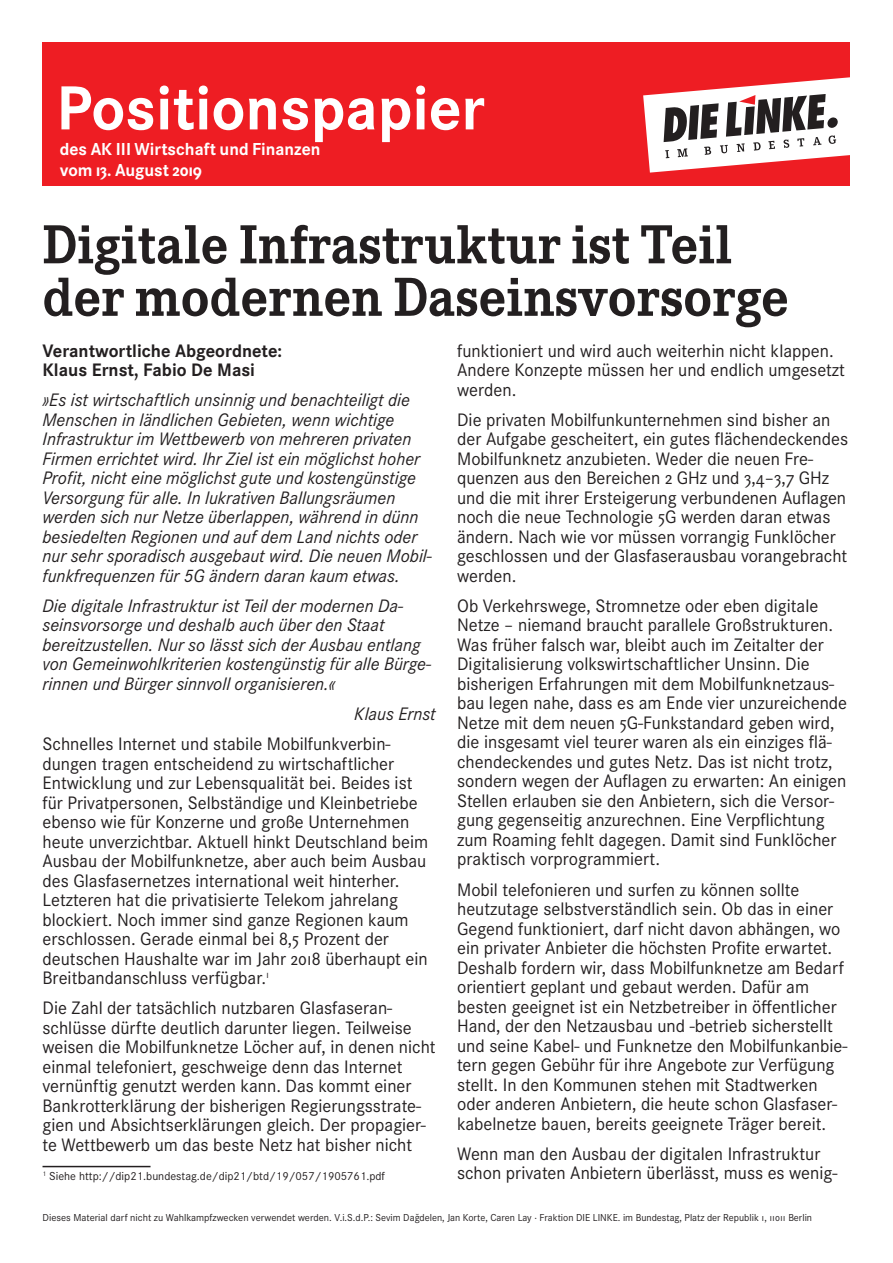
<style>
.page{position:relative;width:893px;height:1263px;background:#fff}
.page>*{position:absolute;margin:0;border:0;box-sizing:border-box;transform-origin:0 0}
.t1{font:700 64.5px "Corporate S";color:#fff}
.t2{font:700 57px/52.5px "Corporate E";color:#231f20;scale:.95 1}
.t3{font:18.75px/19.5px "Corporate S";color:#231f20}
.t4{font:italic 18.75px/19.5px "Corporate S";color:#231f20}
.t5{font:700 18.75px/19.5px "Corporate S";color:#231f20}
.t6{font:700 18px/21px "Corporate S";color:#fff}
.t7{font:12px "Corporate S";color:#231f20}
.t8{font:10.5px "Corporate S";color:#231f20}
</style>
<div class="page">
<hr style="left:43px;top:1166px;width:108px;height:1px;background:#231f20">
<div style="left:43px;top:43px;width:807px;height:143px;background:#ee1d23"></div>
<svg style="left:643px;top:77px;width:207px;height:96px"></svg>
<h1 class="t1" style="left:56px;top:71px;width:430px">Positionspapier</h1>
<p class="t6" style="left:60px;top:139px;width:262px">des AK III Wirtschaft und Finanzen vom 13. August 2019</p>
<h2 class="t2" style="left:43px;top:219px;width:787px">Digitale Infrastruktur ist Teil der modernen Daseinsvorsorge</h2>
<p class="t5" style="left:43px;top:341px;width:241px">Verantwortliche Abgeordnete:<br>Klaus Ernst, Fabio De Masi</p>
<p class="t4" style="left:43px;top:390px;width:391px">»Es ist wirtschaftlich unsinnig und benachteiligt die Menschen in ländlichen Gebieten, wenn wichtige Infrastruktur im Wettbewerb von mehreren privaten Firmen errichtet wird. Ihr Ziel ist ein möglichst hoher Profit, nicht eine möglichst gute und kostengünstige Versorgung für alle. In lukrativen Ballungsräumen werden sich nur Netze überlappen, während in dünn besiedelten Regionen und auf dem Land nichts oder nur sehr sporadisch ausgebaut wird. Die neuen Mobil&shy;funkfrequenzen für 5G ändern daran kaum etwas.</p>
<p class="t4" style="left:43px;top:596px;width:390px">Die digitale Infrastruktur ist Teil der modernen Da&shy;seinsvorsorge und deshalb auch über den Staat bereitzustellen. Nur so lässt sich der Ausbau entlang von Gemeinwohlkriterien kostengünstig für alle Bürge&shy;rinnen und Bürger sinnvoll organisieren.«</p>
<p class="t4" style="left:354px;top:704px;width:83px">Klaus Ernst</p>
<p class="t3" style="left:43px;top:734px;width:387px">Schnelles Internet und stabile Mobilfunkverbin&shy;dungen tragen entscheidend zu wirtschaftlicher Entwicklung und zur Lebensqualität bei. Beides ist für Privatpersonen, Selbständige und Kleinbetriebe ebenso wie für Konzerne und große Unternehmen heute unverzichtbar. Aktuell hinkt Deutschland beim Ausbau der Mobilfunknetze, aber auch beim Ausbau des Glasfasernetzes international weit hinterher.<br>Letzteren hat die privatisierte Telekom jahrelang blockiert. Noch immer sind ganze Regionen kaum erschlossen. Gerade einmal bei 8,5 Prozent der deutschen Haushalte war im Jahr 2018 überhaupt ein Breitbandanschluss verfügbar.<sup>1</sup></p>
<p class="t3" style="left:43px;top:998px;width:395px">Die Zahl der tatsächlich nutzbaren Glasfaseran&shy;schlüsse dürfte deutlich darunter liegen. Teilweise weisen die Mobilfunknetze Löcher auf, in denen nicht einmal telefoniert, geschweige denn das Internet vernünftig genutzt werden kann. Das kommt einer Bankrotterklärung der bisherigen Regierungsstrate&shy;gien und Absichtserklärungen gleich. Der propagier&shy;te Wettbewerb um das beste Netz hat bisher nicht</p>
<p class="t7" style="left:43px;top:1169px;width:344px"><sup>1</sup> Siehe http://dip21.bundestag.de/dip21/btd/19/057/1905761.pdf</p>
<p class="t3" style="left:457px;top:341px;width:389px">funktioniert und wird auch weiterhin nicht klappen.<br>Andere Konzepte müssen her und endlich umgesetzt werden.</p>
<p class="t3" style="left:457px;top:410px;width:393px">Die privaten Mobilfunkunternehmen sind bisher an der Aufgabe gescheitert, ein gutes flächendeckendes Mobilfunknetz anzubieten. Weder die neuen Fre&shy;quenzen aus den Bereichen 2 GHz und 3,4–3,7 GHz und die mit ihrer Ersteigerung verbundenen Auflagen noch die neue Technologie 5G werden daran etwas ändern. Nach wie vor müssen vorrangig Funklöcher geschlossen und der Glasfaserausbau vorangebracht werden.</p>
<p class="t3" style="left:457px;top:596px;width:392px">Ob Verkehrswege, Stromnetze oder eben digitale Netze – niemand braucht parallele Großstrukturen.<br>Was früher falsch war, bleibt auch im Zeitalter der Digitalisierung volkswirtschaftlicher Unsinn. Die bisherigen Erfahrungen mit dem Mobilfunknetzaus&shy;bau legen nahe, dass es am Ende vier unzureichende Netze mit dem neuen 5G-Funkstandard geben wird, die insgesamt viel teurer waren als ein einziges flä&shy;chendeckendes und gutes Netz. Das ist nicht trotz, sondern wegen der Auflagen zu erwarten: An einigen Stellen erlauben sie den Anbietern, sich die Versor&shy;gung gegenseitig anzurechnen. Eine Verpflichtung zum Roaming fehlt dagegen. Damit sind Funklöcher praktisch vorprogrammiert.</p>
<p class="t3" style="left:457px;top:880px;width:392px">Mobil telefonieren und surfen zu können sollte heutzutage selbstverständlich sein. Ob das in einer Gegend funktioniert, darf nicht davon abhängen, wo ein privater Anbieter die höchsten Profite erwartet.<br>Deshalb fordern wir, dass Mobilfunknetze am Bedarf orientiert geplant und gebaut werden. Dafür am besten geeignet ist ein Netzbetreiber in öffentlicher Hand, der den Netzausbau und -betrieb sicherstellt und seine Kabel- und Funknetze den Mobilfunkanbie&shy;tern gegen Gebühr für ihre Angebote zur Verfügung stellt. In den Kommunen stehen mit Stadtwerken oder anderen Anbietern, die heute schon Glasfaser&shy;kabelnetze bauen, bereits geeignete Träger bereit.</p>
<p class="t3" style="left:457px;top:1144px;width:382px">Wenn man den Ausbau der digitalen Infrastruktur schon privaten Anbietern überlässt, muss es wenig-</p>
<p class="t8" style="left:43px;top:1211px;width:771px">Dieses Material darf nicht zu Wahlkampfzwecken verwendet werden. V.i.S.d.P.: Sevim Dağdelen, Jan Korte, Caren Lay · Fraktion DIE LINKE. im Bundestag, Platz der Republik 1, 11011 Berlin</p>
</div>
